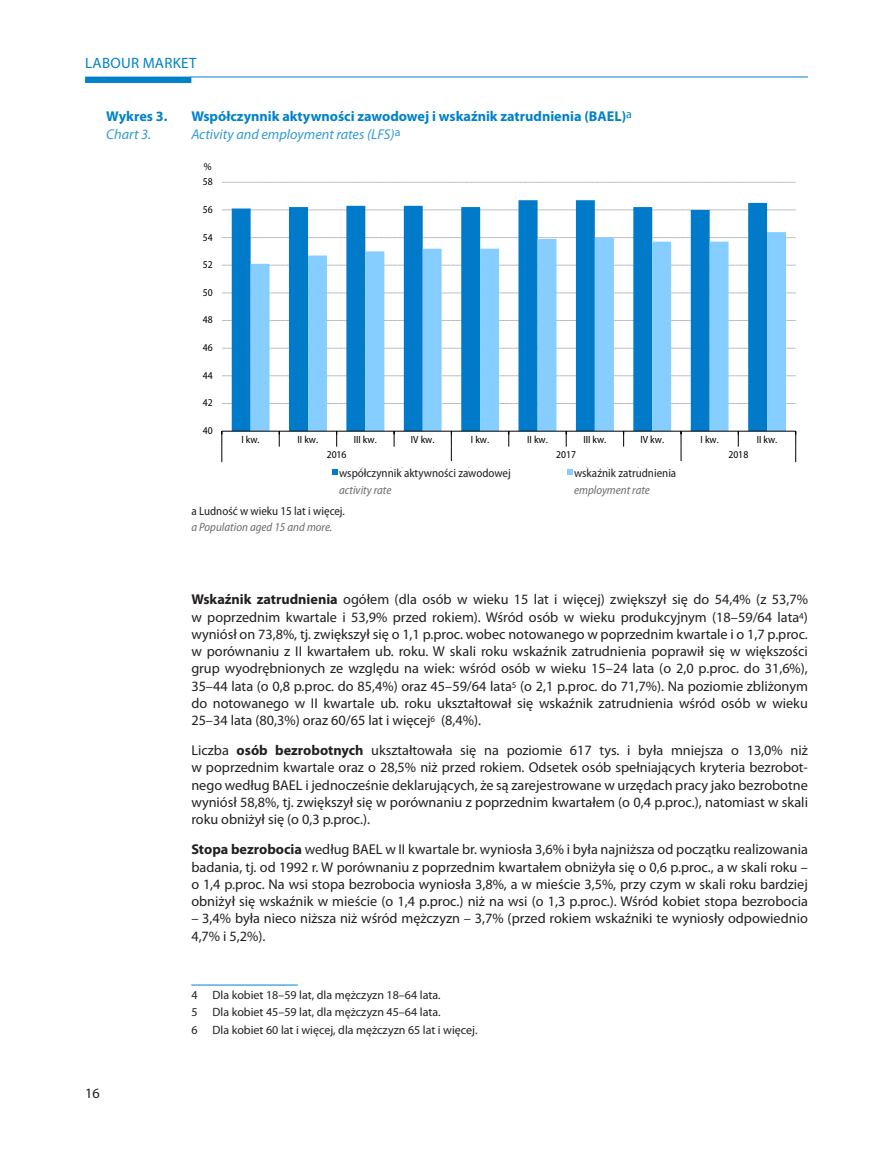
<style>
.page{position:relative;width:893px;height:1149px;background:#fff}
.page>*{position:absolute;margin:0;border:0;box-sizing:border-box;transform-origin:0 0}
.t1{font:15px "Myriad Pro";letter-spacing:.02em;color:#0082c8}
._1-tekst{font:14.25px/17.2px "Myriad Pro";color:#231f20;text-align:justify}
._3-pl_tytuł_tabl_wyk{font:700 14.25px "Myriad Pro";color:#0082c8}
._3-ang_tytuł_tabl_wy{font:italic 14.25px "Myriad Pro";color:#329bd5}
._1a-przypis{font:12px "Myriad Pro";color:#231f20}
._4-pl_tablica{font:semi-condensed 12px "Myriad Pro";color:#231f20}
._4-ang_tablica{font:italic semi-condensed 12px "Myriad Pro";color:#6c6d70}
.t2{font:semi-condensed 10.5px "Myriad Pro";letter-spacing:.005em;color:#000}
.s1{font-weight:700}
</style>
<div class="page">
<div style="left:85px;top:77px;width:106px;height:6px;background:#0082c8"></div>
<hr style="left:191px;top:77px;width:617px;height:1px;background:#0082c8">
<svg style="left:222px;top:403px;width:574px;height:1px"></svg>
<svg style="left:222px;top:375px;width:574px;height:1px"></svg>
<svg style="left:222px;top:348px;width:574px;height:1px"></svg>
<svg style="left:222px;top:320px;width:574px;height:1px"></svg>
<svg style="left:222px;top:292px;width:574px;height:1px"></svg>
<svg style="left:222px;top:265px;width:574px;height:1px"></svg>
<svg style="left:222px;top:237px;width:574px;height:1px"></svg>
<svg style="left:222px;top:209px;width:574px;height:1px"></svg>
<svg style="left:222px;top:182px;width:574px;height:1px"></svg>
<svg style="left:232px;top:200px;width:535px;height:231px"></svg>
<svg style="left:251px;top:232px;width:535px;height:199px"></svg>
<hr style="left:222px;top:431px;width:574px;height:1px;background:#000">
<svg style="left:279px;top:432px;width:1px;height:14px"></svg>
<svg style="left:336px;top:432px;width:1px;height:14px"></svg>
<svg style="left:394px;top:432px;width:1px;height:14px"></svg>
<svg style="left:508px;top:432px;width:1px;height:14px"></svg>
<svg style="left:566px;top:432px;width:1px;height:14px"></svg>
<svg style="left:623px;top:432px;width:1px;height:14px"></svg>
<svg style="left:738px;top:432px;width:1px;height:14px"></svg>
<svg style="left:222px;top:431px;width:1px;height:31px"></svg>
<svg style="left:451px;top:432px;width:1px;height:29px"></svg>
<svg style="left:681px;top:432px;width:1px;height:29px"></svg>
<svg style="left:795px;top:432px;width:1px;height:30px"></svg>
<svg style="left:333px;top:469px;width:5px;height:6px"></svg>
<svg style="left:567px;top:469px;width:6px;height:6px"></svg>
<hr style="left:191px;top:984px;width:107px;height:1px;background:#0082c8">
<p class="t1" style="left:85px;top:54px;width:113px">LABOUR MARKET</p>
<p class="_3-pl_tytuł_tabl_wyk" style="left:106px;top:107px;width:63px">Wykres 3.</p>
<p class="_3-pl_tytuł_tabl_wyk" style="left:191px;top:107px;width:442px">Współczynnik aktywności zawodowej i wskaźnik zatrudnienia (BAEL)<sup>a</sup></p>
<p class="_3-ang_tytuł_tabl_wy" style="left:106px;top:126px;width:46px">Chart 3.</p>
<p class="_3-ang_tytuł_tabl_wy" style="left:191px;top:126px;width:211px">Activity and employment rates (LFS)<sup>a</sup></p>
<p class="t2" style="left:204px;top:161px;width:9px">%</p>
<p class="t2" style="left:203px;top:176px;width:12px">58</p>
<p class="t2" style="left:203px;top:203px;width:12px">56</p>
<p class="t2" style="left:203px;top:231px;width:12px">54</p>
<p class="t2" style="left:203px;top:259px;width:12px">52</p>
<p class="t2" style="left:203px;top:286px;width:12px">50</p>
<p class="t2" style="left:203px;top:314px;width:12px">48</p>
<p class="t2" style="left:203px;top:342px;width:12px">46</p>
<p class="t2" style="left:203px;top:369px;width:12px">44</p>
<p class="t2" style="left:203px;top:397px;width:12px">42</p>
<p class="t2" style="left:203px;top:425px;width:12px">40</p>
<p class="t2" style="left:241px;top:433px;width:20px">I kw.</p>
<p class="t2" style="left:298px;top:433px;width:22px">II kw.</p>
<p class="t2" style="left:354px;top:433px;width:24px">III kw.</p>
<p class="t2" style="left:411px;top:433px;width:25px">IV kw.</p>
<p class="t2" style="left:471px;top:433px;width:20px">I kw.</p>
<p class="t2" style="left:527px;top:433px;width:22px">II kw.</p>
<p class="t2" style="left:583px;top:433px;width:24px">III kw.</p>
<p class="t2" style="left:640px;top:433px;width:25px">IV kw.</p>
<p class="t2" style="left:700px;top:433px;width:20px">I kw.</p>
<p class="t2" style="left:757px;top:433px;width:22px">II kw.</p>
<p class="t2" style="left:327px;top:449px;width:21px">2016</p>
<p class="t2" style="left:556px;top:449px;width:21px">2017</p>
<p class="t2" style="left:728px;top:449px;width:21px">2018</p>
<p class="t2" style="left:340px;top:466px;width:152px">współczynnik aktywności zawodowej</p>
<p class="t2" style="left:575px;top:466px;width:91px">wskaźnik zatrudnienia</p>
<p class="_4-pl_tablica" style="left:339px;top:466px;width:173px">współczynnik aktywności zawodowej</p>
<p class="_4-ang_tablica" style="left:339px;top:483px;width:54px">activity rate</p>
<p class="_4-pl_tablica" style="left:191px;top:504px;width:155px">a Ludność w wieku 15 lat i więcej.</p>
<p class="_4-ang_tablica" style="left:191px;top:520px;width:143px">a Population aged 15 and more.</p>
<p class="_4-pl_tablica" style="left:574px;top:466px;width:104px">wskaźnik zatrudnienia</p>
<p class="_4-ang_tablica" style="left:574px;top:483px;width:77px">employment rate</p>
<p class="_1-tekst" style="left:191px;top:590px;width:618px"><span class="s1">Wskaźnik zatrudnienia</span> ogółem (dla osób w wieku 15 lat i więcej) zwiększył się do 54,4% (z 53,7% w poprzednim kwartale i 53,9% przed rokiem). Wśród osób w wieku produkcyjnym (18–59/64 lata<sup>4</sup>) wyniósł on 73,8%, tj. zwiększył się o 1,1 p.proc. wobec notowanego w poprzednim kwartale i o 1,7 p.proc. w porównaniu z II kwartałem ub. roku. W skali roku wskaźnik zatrudnienia poprawił się w większości grup wyodrębnionych ze względu na wiek: wśród osób w wieku 15–24 lata (o 2,0 p.proc. do 31,6%), 35–44 lata (o 0,8 p.proc. do 85,4%) oraz 45–59/64 lata<sup>5</sup> (o 2,1 p.proc. do 71,7%). Na poziomie zbliżonym do notowanego w II kwartale ub. roku ukształtował się wskaźnik zatrudnienia wśród osób w wieku 25–34 lata (80,3%) oraz 60/65 lat i więcej<sup>6</sup> (8,4%).</p>
<p class="_1-tekst" style="left:191px;top:741px;width:618px">Liczba <span class="s1">osób bezrobotnych</span> ukształtowała się na poziomie 617 tys. i była mniejsza o 13,0% niż w poprzednim kwartale oraz o 28,5% niż przed rokiem. Odsetek osób spełniających kryteria bezrobot&shy;nego według BAEL i jednocześnie deklarujących, że są zarejestrowane w urzędach pracy jako bezrobotne wyniósł 58,8%, tj. zwiększył się w porównaniu z poprzednim kwartałem (o 0,4 p.proc.), natomiast w skali roku obniżył się (o 0,3 p.proc.).</p>
<p class="_1-tekst" style="left:191px;top:840px;width:618px"><span class="s1">Stopa bezrobocia</span> według BAEL w II kwartale br. wyniosła 3,6% i była najniższa od początku realizowania badania, tj. od 1992 r. W porównaniu z poprzednim kwartałem obniżyła się o 0,6 p.proc., a w skali roku – o 1,4 p.proc. Na wsi stopa bezrobocia wyniosła 3,8%, a w mieście 3,5%, przy czym w skali roku bardziej obniżył się wskaźnik w mieście (o 1,4 p.proc.) niż na wsi (o 1,3 p.proc.). Wśród kobiet stopa bezrobocia</p>
<p class="_1-tekst" style="left:191px;top:909px;width:618px">– 3,4% była nieco niższa niż wśród mężczyzn – 3,7% (przed rokiem wskaźniki te wyniosły odpowiednio<br>4,7% i 5,2%).</p>
<p class="_1-tekst" style="left:85px;top:1083px;width:16px">16</p>
<p class="_1a-przypis" style="left:191px;top:986px;width:8px">4</p>
<p class="_1a-przypis" style="left:213px;top:986px;width:230px">Dla kobiet 18–59 lat, dla mężczyzn 18–64 lata.</p>
<p class="_1a-przypis" style="left:191px;top:1004px;width:8px">5</p>
<p class="_1a-przypis" style="left:213px;top:1004px;width:230px">Dla kobiet 45–59 lat, dla mężczyzn 45–64 lata.</p>
<p class="_1a-przypis" style="left:191px;top:1022px;width:8px">6</p>
<p class="_1a-przypis" style="left:213px;top:1022px;width:266px">Dla kobiet 60 lat i więcej, dla mężczyzn 65 lat i więcej.</p>
</div>
